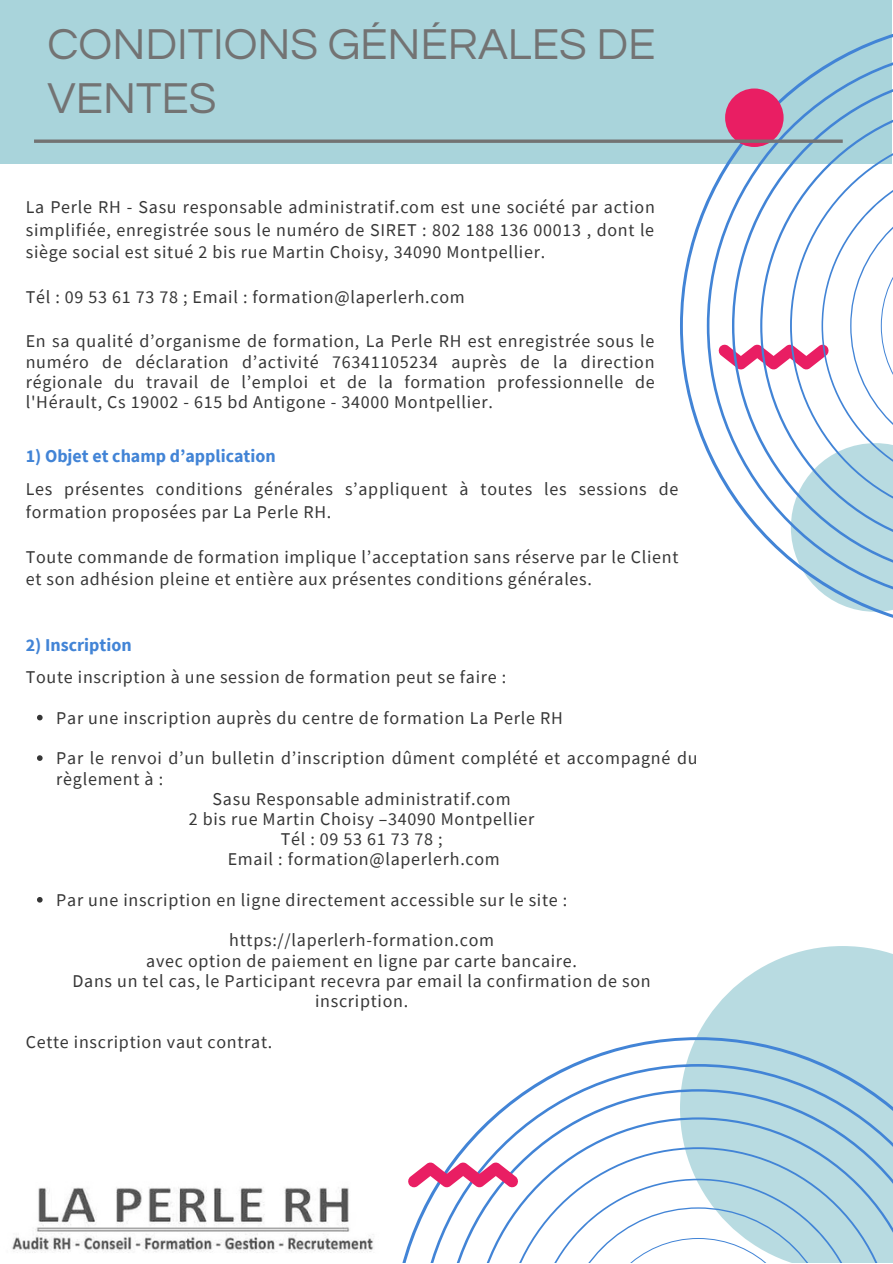
<style>
.page{position:relative;width:893px;height:1264px;background:#fff}
.page>*{position:absolute;margin:0;border:0;box-sizing:border-box;transform-origin:0 0}
.t1{font:45px/54px "Questrial";color:#737373}
.t2{font:18px/20.2px "Source Sans Pro";letter-spacing:.04em;color:#363636}
.t3{font:700 18px "Source Sans Pro";color:#4284d6}
</style>
<div class="page">
<div style="left:0;top:0;width:891px;height:163px;background:#a9d4db"></div>
<svg style="left:680px;top:19px;width:212px;height:599px"></svg>
<svg style="left:706px;top:46px;width:186px;height:559px"></svg>
<svg style="left:696px;top:946px;width:196px;height:91px;fill:#b8dbe1"></svg>
<svg style="left:402px;top:1037px;width:490px;height:225px"></svg>
<svg style="left:418px;top:1063px;width:474px;height:84px"></svg>
<div style="left:725px;top:88px;width:58px;height:59px;background:#e91e63;border-radius:50%"></div>
<svg style="left:408px;top:1147px;width:484px;height:115px"></svg>
<img style="left:12px;top:1187px;width:362px;height:66px">
<svg style="left:34px;top:139px;width:808px;height:4px;background:#7b8082"></svg>
<svg style="left:37px;top:714px;width:6px;height:6px"></svg>
<svg style="left:37px;top:755px;width:6px;height:6px"></svg>
<svg style="left:37px;top:897px;width:6px;height:5px"></svg>
<h1 class="t1" style="left:48px;top:18px;width:609px">CONDITIONS GÉNÉRALES DE<br>VENTES</h1>
<p class="t2" style="left:26px;top:196px;width:630px;line-height:22.5px;text-align:justify">La Perle RH - Sasu responsable administratif.com est une société par action simplifiée, enregistrée sous le numéro de SIRET : 802 188 136 00013 , dont le siège social est situé 2 bis rue Martin Choisy, 34090 Montpellier.</p>
<p class="t2" style="left:26px;top:287px;width:440px">Tél : 09 53 61 73 78 ; Email : formation@laperlerh.com</p>
<p class="t2" style="left:26px;top:331px;width:630px;text-align:justify">En sa qualité d’organisme de formation, La Perle RH est enregistrée sous le numéro de déclaration d’activité 76341105234 auprès de la direction régionale du travail de l’emploi et de la formation professionnelle de l'Hérault, Cs 19002 - 615 bd Antigone - 34000 Montpellier.</p>
<p class="t3" style="left:26px;top:444px;width:251px">1) Objet et champ d’application</p>
<p class="t2" style="left:26px;top:477px;width:654px;line-height:22.5px">Les présentes conditions générales s’appliquent à toutes les sessions de formation proposées par La Perle RH.</p>
<p class="t2" style="left:26px;top:545px;width:654px;line-height:22.5px">Toute commande de formation implique l’acceptation sans réserve par le Client et son adhésion pleine et entière aux présentes conditions générales.</p>
<p class="t3" style="left:26px;top:633px;width:107px">2) Inscription</p>
<p class="t2" style="left:26px;top:666px;width:482px">Toute inscription à une session de formation peut se faire :</p>
<p class="t2" style="left:56px;top:707px;width:508px">Par une inscription auprès du centre de formation La Perle RH</p>
<p class="t2" style="left:56px;top:747px;width:642px">Par le renvoi d’un bulletin d’inscription dûment complété et accompagné du règlement à :</p>
<p class="t2" style="left:189px;top:788px;width:347px;text-align:center">Sasu Responsable administratif.com<br>2 bis rue Martin Choisy –34090 Montpellier Tél : 09 53 61 73 78 ;<br>Email : formation@laperlerh.com</p>
<p class="t2" style="left:56px;top:889px;width:512px">Par une inscription en ligne directement accessible sur le site :</p>
<p class="t2" style="left:72px;top:929px;width:579px;text-align:center">https://laperlerh-formation.com<br>avec option de paiement en ligne par carte bancaire.<br>Dans un tel cas, le Participant recevra par email la confirmation de son inscription.</p>
<p class="t2" style="left:26px;top:1031px;width:248px">Cette inscription vaut contrat.</p>
</div>
